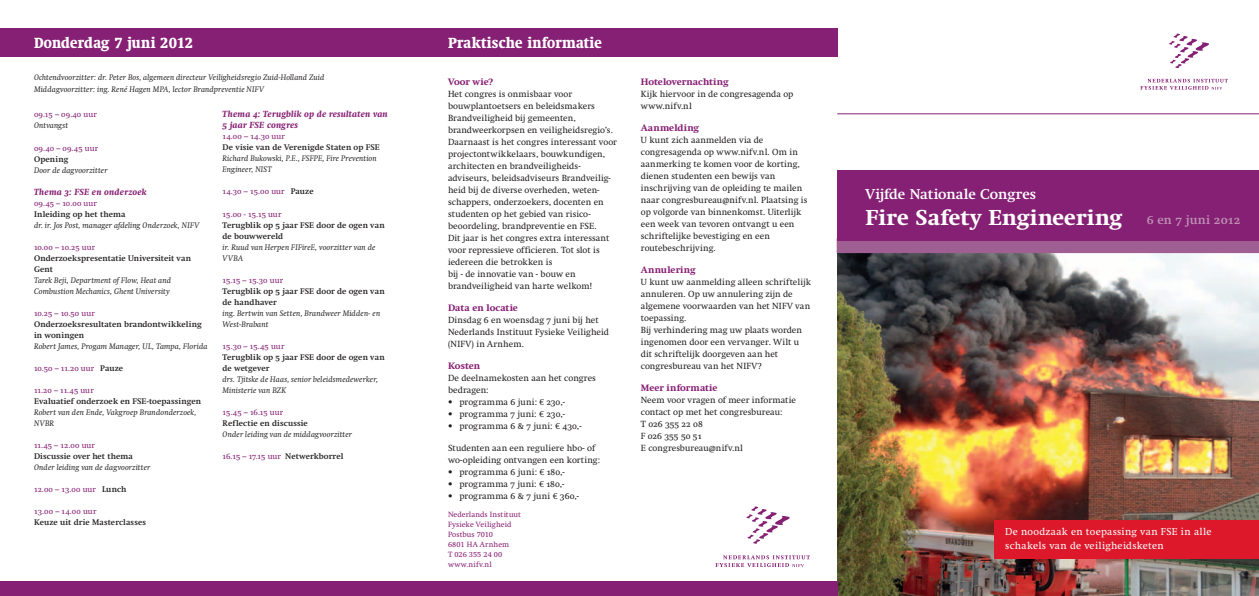
<style>
.page{position:relative;width:1259px;height:596px;background:#fff}
.page>*{position:absolute;margin:0;border:0;box-sizing:border-box;transform-origin:0 0}
.t1{font:800 21px "Swift";letter-spacing:.01em;color:#fff}
.t2{font:700 condensed 16px "Swift";letter-spacing:.015em;color:#fff}
.t3{font:700 14px "Swift NIFV";letter-spacing:-.005em;color:#fff}
.t4{font:700 12px "Swift NIFV";letter-spacing:.01em;color:#bc90b3}
.t5{font:10px/14px "Swift";letter-spacing:.03em;color:#fff}
.t6{font:800 9px "Swift NIFV";letter-spacing:.01em;color:#862074}
.t7{font:8.8px/12px "Swift NIFV";letter-spacing:.01em;color:#231f20}
.t8{font:italic 800 8.8px/11px "Swift NIFV";letter-spacing:.015em;color:#862074}
.t9{font:italic 8px/11px "Swift NIFV";letter-spacing:.02em;color:#231f20}
.t10{font:700 8px/11px "Swift NIFV";letter-spacing:.015em;color:#231f20}
.t11{font:8px "Swift NIFV";letter-spacing:.015em;color:#862074}
.t12{font:7.5px/10px "Swift";letter-spacing:.015em;color:#862074}
.s1{font-weight:700;color:#231f20}
.s2{font-family:"Euro Serif"}
</style>
<div class="page">
<img style="left:837px;top:253px;width:422px;height:342px">
<div style="left:836px;top:238px;width:423px;height:15px;background:#a05f92"></div>
<div style="left:837px;top:170px;width:422px;height:71px;background:#862074"></div>
<hr style="left:837px;top:113px;width:422px;height:1px;background:#862074">
<svg style="left:1169px;top:34px;width:40px;height:34px"></svg>
<svg style="left:1140px;top:79px;width:87px;height:11px"></svg>
<div style="left:420px;top:28px;width:417px;height:29px;background:#862074"></div>
<div style="left:0;top:581px;width:837px;height:14px;background:#862074"></div>
<svg style="left:746px;top:506px;width:44px;height:37px"></svg>
<svg style="left:715px;top:555px;width:95px;height:11px"></svg>
<div style="left:0;top:28px;width:431px;height:29px;background:#862074"></div>
<div style="left:994px;top:519px;width:265px;height:38px;background:#dc182a"></div>
<h2 class="t2" style="left:34px;top:34px;width:161px">Donderdag 7 juni 2012</h2>
<p class="t9" style="left:34px;top:71px;width:292px;line-height:12px">Ochtendvoorzitter: dr. Peter Bos, algemeen directeur Veiligheidsregio Zuid-Holland Zuid<br>Middagvoorzitter: ing. René Hagen MPA, lector Brandpreventie NIFV</p>
<p class="t11" style="left:34px;top:109px;width:64px">09.15 – 09.40 uur</p>
<p class="t9" style="left:34px;top:119px;width:35px">Ontvangst</p>
<p class="t11" style="left:34px;top:143px;width:66px">09.40 – 09.45 uur</p>
<p class="t10" style="left:34px;top:153px;width:36px">Opening</p>
<p class="t9" style="left:34px;top:164px;width:75px">Door de dagvoorzitter</p>
<p class="t8" style="left:34px;top:186px;width:114px">Thema 3: FSE en onderzoek</p>
<p class="t11" style="left:34px;top:198px;width:64px">09.45 – 10.00 uur</p>
<p class="t10" style="left:34px;top:208px;width:93px">Inleiding op het thema</p>
<p class="t9" style="left:34px;top:219px;width:167px">dr. ir. Jos Post, manager afdeling Onderzoek, NIFV</p>
<p class="t11" style="left:34px;top:242px;width:63px">10.00 – 10.25 uur</p>
<p class="t10" style="left:34px;top:252px;width:158px">Onderzoekspresentatie Universiteit van<br>Gent</p>
<p class="t9" style="left:34px;top:274px;width:139px">Tarek Beji, Department of Flow, Heat and<br>Combustion Mechanics, Ghent University</p>
<p class="t11" style="left:34px;top:308px;width:62px">10.25 – 10.50 uur</p>
<p class="t10" style="left:34px;top:318px;width:169px">Onderzoeksresultaten brandontwikkeling in woningen</p>
<p class="t9" style="left:34px;top:340px;width:175px">Robert James, Progam Manager, UL, Tampa, Florida</p>
<p class="t11" style="left:34px;top:363px;width:91px">10.50 – 11.20 uur <span class="s1">Pauze</span></p>
<p class="t11" style="left:34px;top:385px;width:61px">11.20 – 11.45 uur</p>
<p class="t10" style="left:34px;top:395px;width:168px">Evaluatief onderzoek en FSE-toepassingen</p>
<p class="t9" style="left:34px;top:406px;width:164px">Robert van den Ende, Vakgroep Brandonderzoek,<br>NVBR</p>
<p class="t11" style="left:34px;top:440px;width:62px">11.45 – 12.00 uur</p>
<p class="t10" style="left:34px;top:450px;width:100px">Discussie over het thema</p>
<p class="t9" style="left:34px;top:461px;width:118px">Onder leiding van de dagvoorzitter</p>
<p class="t11" style="left:34px;top:484px;width:94px">12.00 – 13.00 uur <span class="s1">Lunch</span></p>
<p class="t11" style="left:34px;top:506px;width:64px">13.00 – 14.00 uur</p>
<p class="t10" style="left:34px;top:516px;width:113px">Keuze uit drie Masterclasses</p>
<p class="t8" style="left:223px;top:109px;width:167px">Thema 4: Terugblik op de resultaten van<br>5 jaar FSE congres</p>
<p class="t11" style="left:223px;top:132px;width:64px">14.00 – 14.30 uur</p>
<p class="t10" style="left:223px;top:142px;width:159px">De visie van de Verenigde Staten op FSE</p>
<p class="t9" style="left:223px;top:153px;width:156px">Richard Bukowski, P.E., FSFPE, Fire Prevention<br>Engineer, NIST</p>
<p class="t11" style="left:223px;top:187px;width:93px">14.30 – 15.00 uur <span class="s1">Pauze</span></p>
<p class="t11" style="left:223px;top:209px;width:60px">15.00 - 15.15 uur</p>
<p class="t10" style="left:223px;top:219px;width:164px">Terugblik op 5 jaar FSE door de ogen van de bouwwereld</p>
<p class="t9" style="left:223px;top:241px;width:154px">ir. Ruud van Herpen FIFireE, voorzitter van de<br>VVBA</p>
<p class="t11" style="left:223px;top:275px;width:62px">15.15 – 15.30 uur</p>
<p class="t10" style="left:223px;top:285px;width:164px">Terugblik op 5 jaar FSE door de ogen van de handhaver</p>
<p class="t9" style="left:223px;top:307px;width:159px">ing. Bertwin van Setten, Brandweer Midden- en<br>West-Brabant</p>
<p class="t11" style="left:223px;top:341px;width:63px">15.30 – 15.45 uur</p>
<p class="t10" style="left:223px;top:351px;width:164px">Terugblik op 5 jaar FSE door de ogen van de wetgever</p>
<p class="t9" style="left:223px;top:373px;width:157px">drs. Tjitske de Haas, senior beleidsmedewerker,<br>Ministerie van BZK</p>
<p class="t11" style="left:223px;top:407px;width:62px">15.45 – 16.15 uur</p>
<p class="t10" style="left:223px;top:417px;width:87px">Reflectie en discussie</p>
<p class="t9" style="left:223px;top:428px;width:131px">Onder leiding van de middagvoorzitter</p>
<p class="t11" style="left:223px;top:451px;width:122px">16.15 – 17.15 uur <span class="s1">Netwerkborrel</span></p>
<h2 class="t2" style="left:448px;top:34px;width:155px">Praktische informatie</h2>
<p class="t6" style="left:448px;top:76px;width:47px">Voor wie?</p>
<p class="t7" style="left:448px;top:88px;width:170px">Het congres is onmisbaar voor bouwplantoetsers en beleidsmakers Brandveiligheid bij gemeenten, brandweerkorpsen en veiligheidsregio’s.<br>Daarnaast is het congres interessant voor projectontwikkelaars, bouwkundigen, architecten en brandveiligheids&shy;adviseurs, beleidsadviseurs Brandveilig&shy;heid bij de diverse overheden, weten&shy;schappers, onderzoekers, docenten en studenten op het gebied van risico&shy;beoordeling, brandpreventie en FSE.<br>Dit jaar is het congres extra interessant voor repressieve officieren. Tot slot is iedereen die betrokken is<br>bij - de innovatie van - bouw en brandveiligheid van harte welkom!</p>
<p class="t6" style="left:448px;top:302px;width:71px">Data en locatie</p>
<p class="t7" style="left:448px;top:314px;width:162px">Dinsdag 6 en woensdag 7 juni bij het<br>Nederlands Instituut Fysieke Veiligheid (NIFV) in Arnhem.</p>
<p class="t6" style="left:448px;top:360px;width:34px">Kosten</p>
<p class="t7" style="left:448px;top:372px;width:149px">De deelnamekosten aan het congres bedragen:</p>
<p class="t7" style="left:448px;top:396px;width:118px">• programma 6 juni: <span class="s2">€</span> 230,-</p>
<p class="t7" style="left:448px;top:408px;width:119px">• programma 7 juni: € 230,-</p>
<p class="t7" style="left:448px;top:420px;width:135px">• programma 6 &amp; 7 juni: € 430,-</p>
<p class="t7" style="left:448px;top:442px;width:154px">Studenten aan een reguliere hbo- of wo-opleiding ontvangen een korting:</p>
<p class="t7" style="left:448px;top:466px;width:118px">• programma 6 juni: € 180,-</p>
<p class="t7" style="left:448px;top:478px;width:118px">• programma 7 juni: € 180,-</p>
<p class="t7" style="left:448px;top:490px;width:133px">• programma 6 &amp; 7 juni € 360,-</p>
<p class="t12" style="left:448px;top:509px;width:74px">Nederlands Instituut<br>Fysieke Veiligheid<br>Postbus 7010<br>6801 HA Arnhem<br>T 026 355 24 00 www.nifv.nl</p>
<p class="t6" style="left:641px;top:76px;width:89px">Hotelovernachting</p>
<p class="t7" style="left:641px;top:88px;width:154px">Kijk hiervoor in de congresagenda op www.nifv.nl</p>
<p class="t6" style="left:641px;top:122px;width:60px">Aanmelding</p>
<p class="t7" style="left:641px;top:134px;width:168px">U kunt zich aanmelden via de congresagenda op www.nifv.nl. Om in aanmerking te komen voor de korting, dienen studenten een bewijs van inschrijving van de opleiding te mailen naar congresbureau@nifv.nl. Plaatsing is op volgorde van binnenkomst. Uiterlijk een week van tevoren ontvangt u een schriftelijke bevestiging en een routebeschrijving.</p>
<p class="t6" style="left:641px;top:264px;width:56px">Annulering</p>
<p class="t7" style="left:641px;top:276px;width:172px">U kunt uw aanmelding alleen schriftelijk annuleren. Op uw annulering zijn de algemene voorwaarden van het NIFV van toepassing.<br>Bij verhindering mag uw plaats worden ingenomen door een vervanger. Wilt u dit schriftelijk doorgeven aan het congresbureau van het NIFV?</p>
<p class="t6" style="left:641px;top:382px;width:78px">Meer informatie</p>
<p class="t7" style="left:641px;top:394px;width:157px">Neem voor vragen of meer informatie contact op met het congresbureau:<br>T 026 355 22 08<br>F 026 355 50 51<br>E congresbureau@nifv.nl</p>
<h3 class="t3" style="left:865px;top:186px;width:172px">Vijfde Nationale Congres</h3>
<h1 class="t1" style="left:865px;top:204px;width:258px">Fire Safety Engineering</h1>
<h3 class="t4" style="left:1146px;top:213px;width:95px">6 en 7 juni 2012</h3>
<p class="t5" style="left:1005px;top:524px;width:208px">De noodzaak en toepassing van FSE in alle schakels van de veiligheidsketen</p>
</div>
